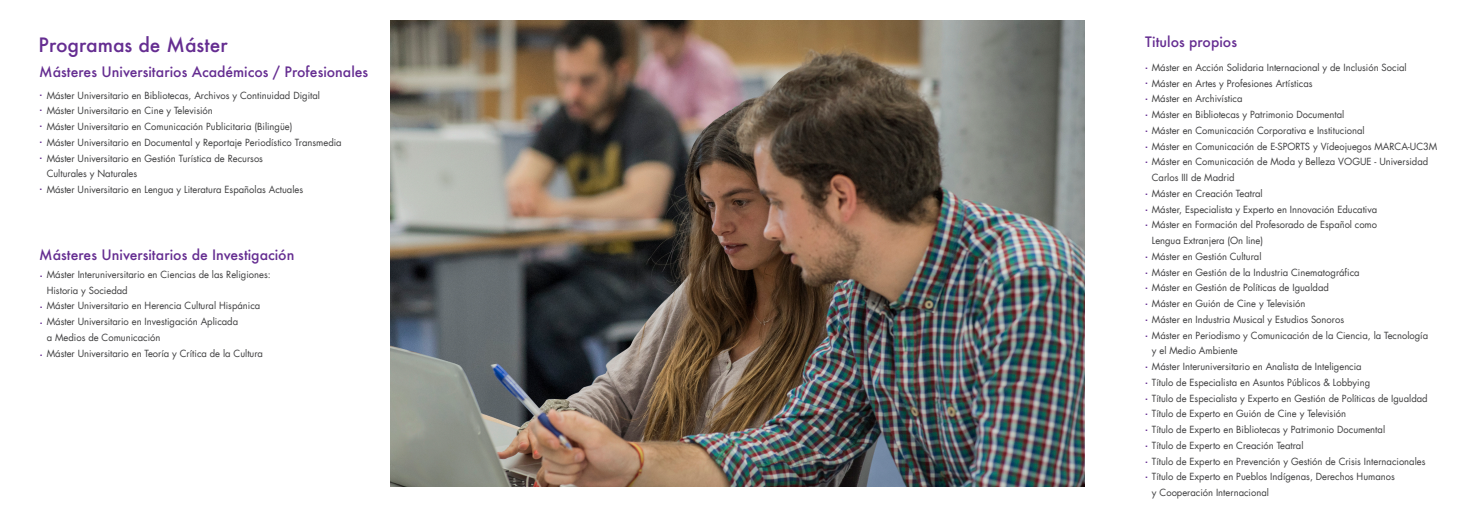
<style>
.page{position:relative;width:1474px;height:521px;background:#fff}
.page>*{position:absolute;margin:0;border:0;box-sizing:border-box;transform-origin:0 0}
.t1{font:500 19.25px "Futura";color:#652d91}
.t2{font:500 14px "Futura";color:#652d91}
.t3{font:14px/15.8px "Rotis Sans Serif";color:#652d91;text-align:justify}
.t4{font:14px/15.8px "Rotis Sans Serif Std";color:#652d91;text-align:justify}
.t5{font:9.62px/15.8px "Futura LT";color:#3e3e3f}
</style>
<div class="page">
<img style="left:390px;top:20px;width:694px;height:467px">
<h1 class="t1" style="left:39px;top:31px;width:190px">Programas de Máster</h1>
<p class="t5" style="left:47px;top:87px;width:296px">Máster Universitario en Bibliotecas, Archivos y Continuidad Digital Máster Universitario en Cine y Televisión<br>Máster Universitario en Comunicación Publicitaria (Bilingüe)<br>Máster Universitario en Documental y Reportaje Periodístico Transmedia Máster Universitario en Gestión Turística de Recursos<br>Culturales y Naturales<br>Máster Universitario en Lengua y Literatura Españolas Actuales</p>
<h2 class="t2" style="left:39px;top:62px;width:330px">Másteres Universitarios Académicos / Profesionales</h2>
<h2 class="t4" style="left:40px;top:83px;width:4px">. . . . .</h2>
<h2 class="t4" style="left:40px;top:177px;width:4px">.</h2>
<h2 class="t2" style="left:39px;top:245px;width:256px">Másteres Universitarios de Investigación</h2>
<p class="t5" style="left:47px;top:266px;width:225px">Máster Interuniversitario en Ciencias de las Religiones:<br>Historia y Sociedad<br>Máster Universitario en Herencia Cultural Hispánica Máster Universitario en Investigación Aplicada<br>a Medios de Comunicación<br>Máster Universitario en Teoría y Crítica de la Cultura</p>
<h2 class="t4" style="left:40px;top:264px;width:4px">.</h2>
<h2 class="t4" style="left:40px;top:296px;width:4px">. .</h2>
<h2 class="t4" style="left:40px;top:343px;width:4px">.</h2>
<h2 class="t2" style="left:1145px;top:33px;width:93px">Titulos propios</h2>
<p class="t5" style="left:1151px;top:60px;width:287px">Máster en Acción Solidaria Internacional y de Inclusión Social<br>Máster en Artes y Profesiones Artísticas<br>Máster en Archivística<br>Máster en Bibliotecas y Patrimonio Documental<br>Máster en Comunicación Corporativa e Institucional<br>Máster en Comunicación de E-SPORTS y Vídeojuegos MARCA-UC3M Máster en Comunicación de Moda y Belleza VOGUE - Universidad Carlos III de Madrid<br>Máster en Creación Teatral<br>Máster, Especialista y Experto en Innovación Educativa<br>Máster en Formación del Profesorado de Español como<br>Lengua Extranjera (On line)<br>Máster en Gestión Cultural<br>Máster en Gestión de la Industria Cinematográfica<br>Máster en Gestión de Políticas de Igualdad<br>Máster en Guión de Cine y Televisión<br>Máster en Industria Musical y Estudios Sonoros<br>Máster en Periodismo y Comunicación de la Ciencia, la Tecnología<br>y el Medio Ambiente<br>Máster Interuniversitario en Analista de Inteligencia<br>Título de Especialista en Asuntos Públicos &amp; Lobbying<br>Título de Especialista y Experto en Gestión de Políticas de Igualdad Título de Experto en Guión de Cine y Televisión<br>Título de Experto en Bibliotecas y Patrimonio Documental<br>Título de Experto en Creación Teatral<br>Título de Experto en Prevención y Gestión de Crisis Internacionales Título de Experto en Pueblos Indígenas, Derechos Humanos<br>y Cooperación Internacional</p>
<h2 class="t4" style="left:1144px;top:56px;width:4px">. . .</h2>
<h2 class="t3" style="left:1144px;top:103px;width:4px">. . . .</h2>
<h2 class="t3" style="left:1144px;top:182px;width:4px">. . .</h2>
<h2 class="t3" style="left:1144px;top:245px;width:4px">. . . . . .</h2>
<h2 class="t3" style="left:1144px;top:355px;width:4px">. . . . . . . .</h2>
</div>
